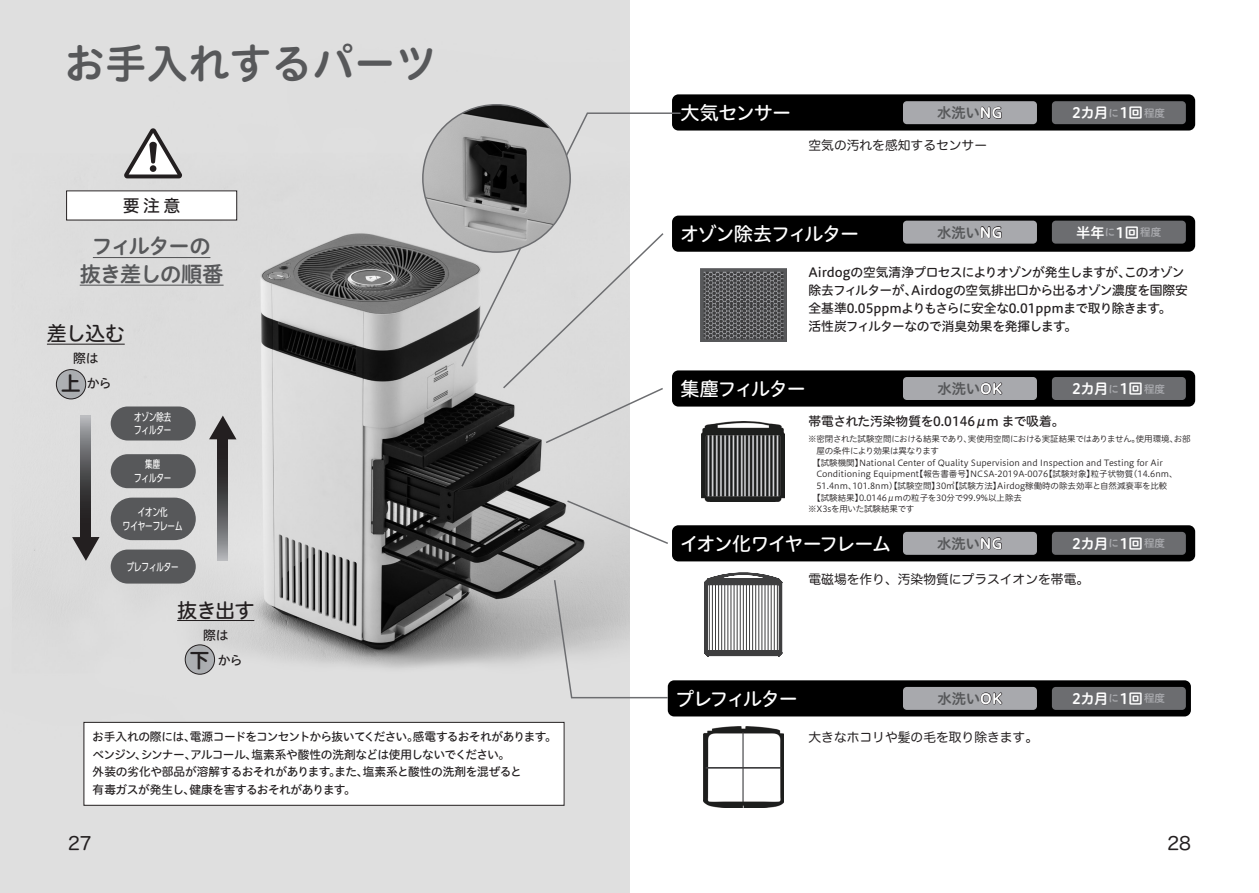
<style>
.page{position:relative;width:1259px;height:893px;background:#fff}
.page>*{position:absolute;margin:0;border:0;box-sizing:border-box;transform-origin:0 0}
.t1{font:41.4px "Hiragino UD Sans R Std W6";color:#57585a}
.t2{font:21.3px/27.6px "Hiragino UD Sans R Std W6";letter-spacing:-.055em;color:#57585a;text-align:center}
.t3{font:20.25px "Hiragino UD Sans R Std W5";letter-spacing:-.05em;color:#231f20}
.t4{font:19.2px "Hiragino UD Sans R Std W5";letter-spacing:-.06em;color:#fff}
.t5{font:19.2px "Hiragino UD Sans R Std W5";letter-spacing:-.095em;color:#fff}
.t6{font:19.2px "Hiragino UD Sans R Std W5";letter-spacing:-.085em;color:#fff}
.t7{font:18px "Hira Maru Pro W4";color:#231f20}
.t8{font:16.95px "Hiragino UD Sans R Std W5";color:#231f20}
.t9{font:14.4px "Hiragino UD Sans R Std W6";letter-spacing:-.035em;color:#fff}
.t10{font:14.4px "Hiragino UD Sans R Std W6";letter-spacing:-.015em;color:#57585a}
.t11{font:12.75px/18px "Hiragino UD Sans R Std W5";letter-spacing:-.03em;color:#231f20}
.注意書き本文{font:12.75px "Hira Maru Pro W4";color:#231f20}
.t12{font:11.7px/17.5px "Hiragino UD Sans R Std W5";letter-spacing:-.045em;color:#231f20}
._14{font:10.65px/13.8px "UD Shin Go C Osez Pr 6";color:#fff;text-align:center}
.t13{font:8.55px "Hiragino UD Sans R Std W3";color:#231f20}
.t14{font:8.55px "Hiragino UD Sans R Std W3";letter-spacing:-.035em;color:#231f20}
.t15{font:8.55px "Hiragino UD Sans R Std W3";letter-spacing:-.02em;color:#231f20}
.t16{font:8.55px "Hiragino UD Sans R Std W3";letter-spacing:-.03em;color:#231f20}
.s1{font-family:"Hiragino UD Sans R Std W6";font-size:20.25px}
.s2{color:#231f20}
.s3{font-size:10.5px;color:#a8a9ad}
</style>
<div class="page">
<img style="left:0;top:0;width:629px;height:893px">
<div style="left:84px;top:722px;width:480px;height:83px;background:#fff"></div>
<div style="left:84px;top:722px;width:480px;height:83px;border:1px solid #231f20"></div>
<div style="left:672px;top:216px;width:523px;height:36px;background:#000;border-radius:6px"></div>
<div style="left:672px;top:525px;width:523px;height:36px;background:#000;border-radius:6px"></div>
<div style="left:672px;top:94px;width:523px;height:37px;background:#000;border-radius:6px"></div>
<div style="left:672px;top:370px;width:523px;height:37px;background:#000;border-radius:6px"></div>
<div style="left:668px;top:680px;width:523px;height:36px;background:#000;border-radius:6px"></div>
<img style="left:700px;top:269px;width:86px;height:73px">
<img style="left:702px;top:422px;width:82px;height:79px">
<svg style="left:704px;top:572px;width:78px;height:85px"></svg>
<hr style="left:709px;top:585px;width:1px;height:66px;background:#3e3e3f">
<hr style="left:712px;top:585px;width:1px;height:66px;background:#3e3e3f">
<hr style="left:715px;top:585px;width:1px;height:66px;background:#3e3e3f">
<hr style="left:718px;top:585px;width:1px;height:66px;background:#3e3e3f">
<hr style="left:721px;top:585px;width:1px;height:66px;background:#3e3e3f">
<hr style="left:724px;top:585px;width:1px;height:66px;background:#3e3e3f">
<hr style="left:727px;top:585px;width:1px;height:66px;background:#3e3e3f">
<hr style="left:730px;top:585px;width:1px;height:66px;background:#3e3e3f">
<hr style="left:734px;top:585px;width:1px;height:66px;background:#3e3e3f">
<hr style="left:737px;top:585px;width:1px;height:66px;background:#3e3e3f">
<hr style="left:740px;top:585px;width:1px;height:66px;background:#3e3e3f">
<hr style="left:743px;top:585px;width:1px;height:66px;background:#3e3e3f">
<hr style="left:746px;top:585px;width:1px;height:66px;background:#3e3e3f">
<hr style="left:749px;top:585px;width:1px;height:66px;background:#3e3e3f">
<hr style="left:752px;top:585px;width:1px;height:66px;background:#3e3e3f">
<hr style="left:755px;top:585px;width:1px;height:66px;background:#3e3e3f">
<hr style="left:758px;top:585px;width:1px;height:66px;background:#3e3e3f">
<hr style="left:761px;top:585px;width:1px;height:66px;background:#3e3e3f">
<hr style="left:765px;top:585px;width:1px;height:66px;background:#3e3e3f">
<hr style="left:768px;top:585px;width:1px;height:66px;background:#3e3e3f">
<hr style="left:771px;top:585px;width:1px;height:66px;background:#3e3e3f">
<hr style="left:774px;top:585px;width:1px;height:66px;background:#3e3e3f">
<hr style="left:777px;top:585px;width:1px;height:66px;background:#3e3e3f">
<img style="left:703px;top:726px;width:80px;height:82px">
<div style="left:903px;top:101px;width:134px;height:23px;background:#a8a9ad;border-radius:4px"></div>
<div style="left:1052px;top:101px;width:133px;height:23px;background:#6c6d70;border-radius:4px"></div>
<div style="left:903px;top:221px;width:134px;height:23px;background:#a8a9ad;border-radius:4px"></div>
<div style="left:1052px;top:221px;width:133px;height:23px;background:#6c6d70;border-radius:4px"></div>
<div style="left:903px;top:377px;width:134px;height:23px;background:#a8a9ad;border-radius:4px"></div>
<div style="left:1052px;top:377px;width:133px;height:23px;background:#6c6d70;border-radius:4px"></div>
<div style="left:903px;top:532px;width:134px;height:23px;background:#a8a9ad;border-radius:4px"></div>
<div style="left:1052px;top:532px;width:133px;height:23px;background:#6c6d70;border-radius:4px"></div>
<div style="left:903px;top:687px;width:134px;height:23px;background:#a8a9ad;border-radius:4px"></div>
<div style="left:1052px;top:687px;width:133px;height:23px;background:#6c6d70;border-radius:4px"></div>
<svg style="left:460px;top:112px;width:222px;height:256px"></svg>
<svg style="left:553px;top:578px;width:116px;height:121px"></svg>
<img style="left:423px;top:105px;width:147px;height:147px;border-radius:74px">
<svg style="left:565px;top:499px;width:103px;height:46px"></svg>
<svg style="left:501px;top:232px;width:164px;height:212px"></svg>
<hr style="left:93px;top:257px;width:117px;height:1px;background:#57585a">
<hr style="left:80px;top:285px;width:144px;height:1px;background:#57585a">
<div style="left:67px;top:191px;width:170px;height:29px;background:#fff"></div>
<svg style="left:124px;top:128px;width:58px;height:50px"></svg>
<div style="left:111px;top:406px;width:85px;height:34px;background:#57585a;border-radius:17px"></div>
<div style="left:111px;top:454px;width:85px;height:34px;background:#57585a;border-radius:17px"></div>
<div style="left:111px;top:550px;width:85px;height:34px;background:#57585a;border-radius:17px"></div>
<div style="left:111px;top:498px;width:85px;height:42px;background:#57585a;border-radius:21px"></div>
<svg style="left:209px;top:416px;width:27px;height:23px"></svg>
<svg style="left:218px;top:435px;width:10px;height:126px"></svg>
<svg style="left:72px;top:537px;width:28px;height:24px"></svg>
<svg style="left:81px;top:416px;width:10px;height:126px"></svg>
<svg style="left:185px;top:645px;width:30px;height:29px"></svg>
<div style="left:185px;top:645px;width:30px;height:29px;border:1px solid #231f20;border-radius:50%"></div>
<svg style="left:56px;top:370px;width:30px;height:29px"></svg>
<div style="left:56px;top:369px;width:30px;height:30px;border:1px solid #231f20;border-radius:50%"></div>
<hr style="left:177px;top:620px;width:77px;height:1px;background:#231f20">
<hr style="left:47px;top:344px;width:78px;height:1px;background:#231f20">
<p class="t1" style="left:64px;top:32px;width:375px">お手入れするパーツ</p>
<p class="t8" style="left:123px;top:193px;width:59px">要注意</p>
<p class="t2" style="left:80px;top:232px;width:145px">フィルターの抜き差しの順番</p>
<p class="t3" style="left:47px;top:318px;width:80px">差し込む</p>
<p class="t11" style="left:73px;top:349px;width:27px">際は</p>
<p class="t11" style="left:61px;top:374px;width:52px"><span class="s1">上</span>から</p>
<p class="_14" style="left:134px;top:409px;width:39px;text-align:left">オゾン除去フィルター</p>
<p class="_14" style="left:134px;top:457px;width:39px">集塵<br>フィルター</p>
<p class="_14" style="left:123px;top:505px;width:61px">イオン化<br>ワイヤーフレーム</p>
<p class="_14" style="left:127px;top:559px;width:54px">プレフィルター</p>
<p class="t3" style="left:177px;top:595px;width:79px">抜き出す</p>
<p class="t11" style="left:203px;top:625px;width:27px">際は</p>
<p class="t11" style="left:190px;top:650px;width:54px"><span class="s1">下</span> から</p>
<p class="t12" style="left:92px;top:728px;width:466px">お手入れの際には、電源コードをコンセントから抜いてください。感電するおそれがあります。ベンジン、シンナー、アルコール、塩素系や酸性の洗剤などは使用しないでください。<br>外装の劣化や部品が溶解するおそれがあります。また、塩素系と酸性の洗剤を混ぜると<br>有毒ガスが発生し、健康を害するおそれがあります。</p>
<p class="t4" style="left:680px;top:98px;width:112px">大気センサー</p>
<p class="t10" style="left:937px;top:102px;width:67px">水洗い<span class="s2">NG</span></p>
<p class="t9" style="left:1072px;top:102px;width:94px">2カ月<span class="s3">に</span>1回<span class="s3">程度</span></p>
<p class="注意書き本文" style="left:808px;top:135px;width:180px">空気の汚れを感知するセンサー</p>
<p class="t4" style="left:680px;top:219px;width:181px">オゾン除去フィルター</p>
<p class="t10" style="left:937px;top:221px;width:67px">水洗い<span class="s2">NG</span></p>
<p class="t9" style="left:1076px;top:221px;width:87px">半年<span class="s3">に</span>1回<span class="s3">程度</span></p>
<p class="t11" style="left:808px;top:262px;width:381px">Airdogの空気清浄プロセスによりオゾンが発生しますが、このオゾン除去フィルターが、Airdogの空気排出口から出るオゾン濃度を国際安全基準0.05ppmよりもさらに安全な0.01ppmまで取り除きます。<br>活性炭フィルターなので消臭効果を発揮します。</p>
<p class="t4" style="left:680px;top:374px;width:127px">集塵フィルター</p>
<p class="t10" style="left:937px;top:378px;width:66px">水洗い<span class="s2">OK</span></p>
<p class="t9" style="left:1072px;top:378px;width:94px">2カ月<span class="s3">に</span>1回<span class="s3">程度</span></p>
<p class="t11" style="left:808px;top:411px;width:257px">帯電された汚染物質を0.0146μm まで吸着。</p>
<p class="t14" style="left:808px;top:432px;width:384px">※密閉された試験空間における結果であり、実使用空間における実証結果ではありません。使用環境、お部</p>
<p class="t15" style="left:816px;top:444px;width:124px">屋の条件により効果は異なります</p>
<p class="t13" style="left:812px;top:456px;width:352px">【試験機関】National Center of Quality Supervision and Inspection and Testing for Air</p>
<p class="t13" style="left:816px;top:468px;width:363px">Conditioning Equipment【報告書番号】NCSA-2019A-0076【試験対象】粒子状物質(14.6nm、</p>
<p class="t13" style="left:816px;top:479px;width:352px">51.4nm、101.8nm)【試験空間】30㎥【試験方法】Airdog稼働時の除去効率と自然減衰率を比較</p>
<p class="t13" style="left:812px;top:491px;width:211px">【試験結果】0.0146μmの粒子を30分で99.9%以上除去</p>
<p class="t16" style="left:808px;top:503px;width:108px">※X3sを用いた試験結果です</p>
<p class="t5" style="left:680px;top:529px;width:213px">イオン化ワイヤーフレーム</p>
<p class="t10" style="left:937px;top:532px;width:67px">水洗い<span class="s2">NG</span></p>
<p class="t9" style="left:1072px;top:532px;width:94px">2カ月<span class="s3">に</span>1回<span class="s3">程度</span></p>
<p class="注意書き本文" style="left:808px;top:568px;width:282px">電磁場を作り、汚染物質にプラスイオンを帯電。</p>
<p class="t6" style="left:675px;top:684px;width:124px">プレフィルター</p>
<p class="t10" style="left:937px;top:687px;width:66px">水洗い<span class="s2">OK</span></p>
<p class="t9" style="left:1072px;top:687px;width:94px">2カ月<span class="s3">に</span>1回<span class="s3">程度</span></p>
<p class="注意書き本文" style="left:808px;top:726px;width:231px">大きなホコリや髪の毛を取り除きます。</p>
<h3 class="t7" style="left:68px;top:827px;width:25px">27</h3>
<h3 class="t7" style="left:1167px;top:827px;width:25px">28</h3>
</div>
